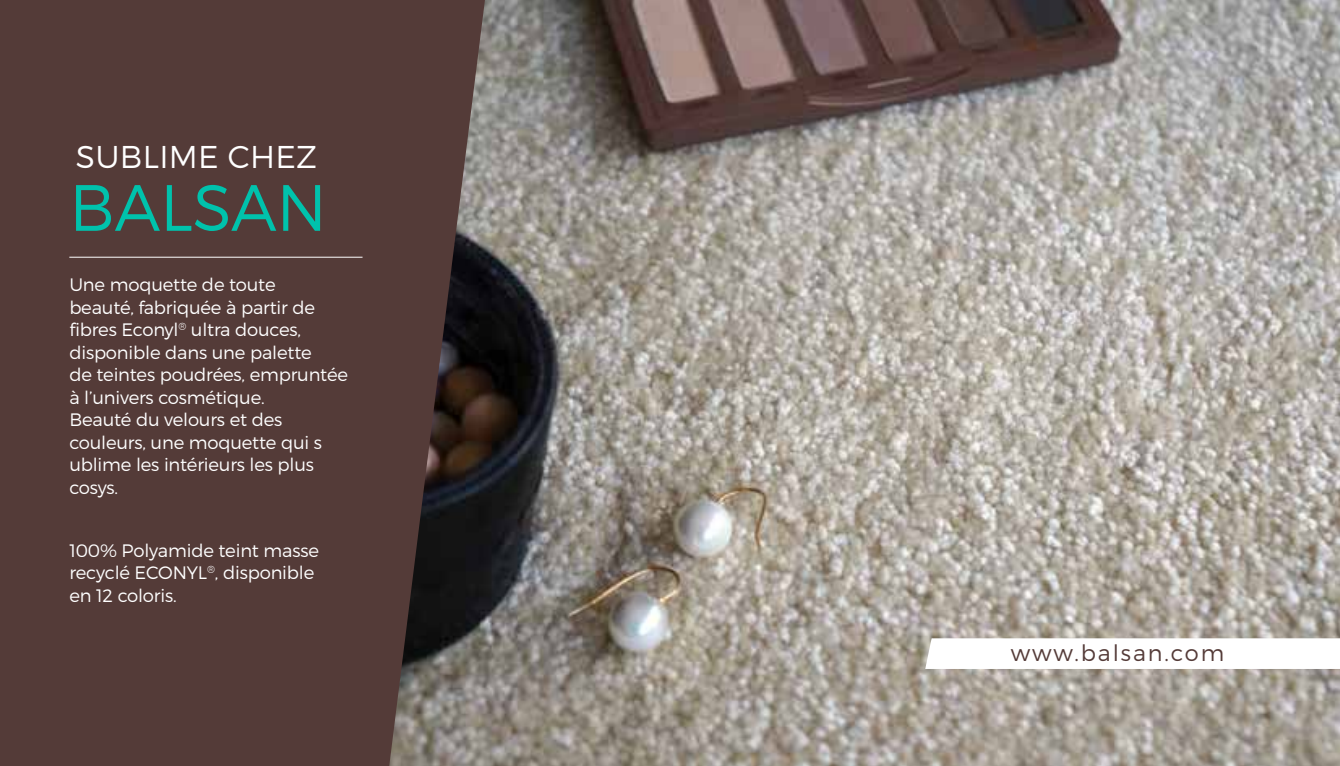
<style>
.page{position:relative;width:1340px;height:766px;background:#fff}
.page>*{position:absolute;margin:0;border:0;box-sizing:border-box;transform-origin:0 0}
.t1{font:300 65.25px "Montserrat";color:#00c2ac}
.t2{font:300 31.5px "Montserrat";letter-spacing:.01em;color:#fff}
.t3{font:300 22.5px "Montserrat";letter-spacing:.085em;color:#543b38}
.t4{font:300 18px/22.5px "Montserrat";letter-spacing:-.01em;color:#fff}
</style>
<div class="page">
<img style="left:485px;top:0;width:854px;height:765px">
<svg style="left:0;top:0;width:485px;height:765px;background:#523b38"></svg>
<svg style="left:925px;top:638px;width:414px;height:30px"></svg>
<hr style="left:69px;top:257px;width:293px;height:1px;background:#fff">
<h2 class="t2" style="left:76px;top:137px;width:103px">SU BLIME</h2>
<h2 class="t2" style="left:228px;top:137px;width:91px">CHEZ</h2>
<h1 class="t1" style="left:69px;top:168px;width:245px">BALSAN</h1>
<p class="t4" style="left:69px;top:273px;width:280px">U ne moquette de toute<br>beauté, fabriquée à partir de fibres Econyl<sup>®</sup> ultra douces, disponible dans une palette<br>de teintes poudrées, empruntée à l’univers cosmétique.<br>Beauté du velours et des couleurs, une moquette qui s ublime les intérieurs les plus cosys.</p>
<p class="t4" style="left:69px;top:538px;width:251px">100% Polyamide teint masse recyclé ECONYL<sup>®</sup>, disponible en 12 coloris.</p>
<p class="t3" style="left:1010px;top:638px;width:215px">www.balsan.com</p>
</div>
